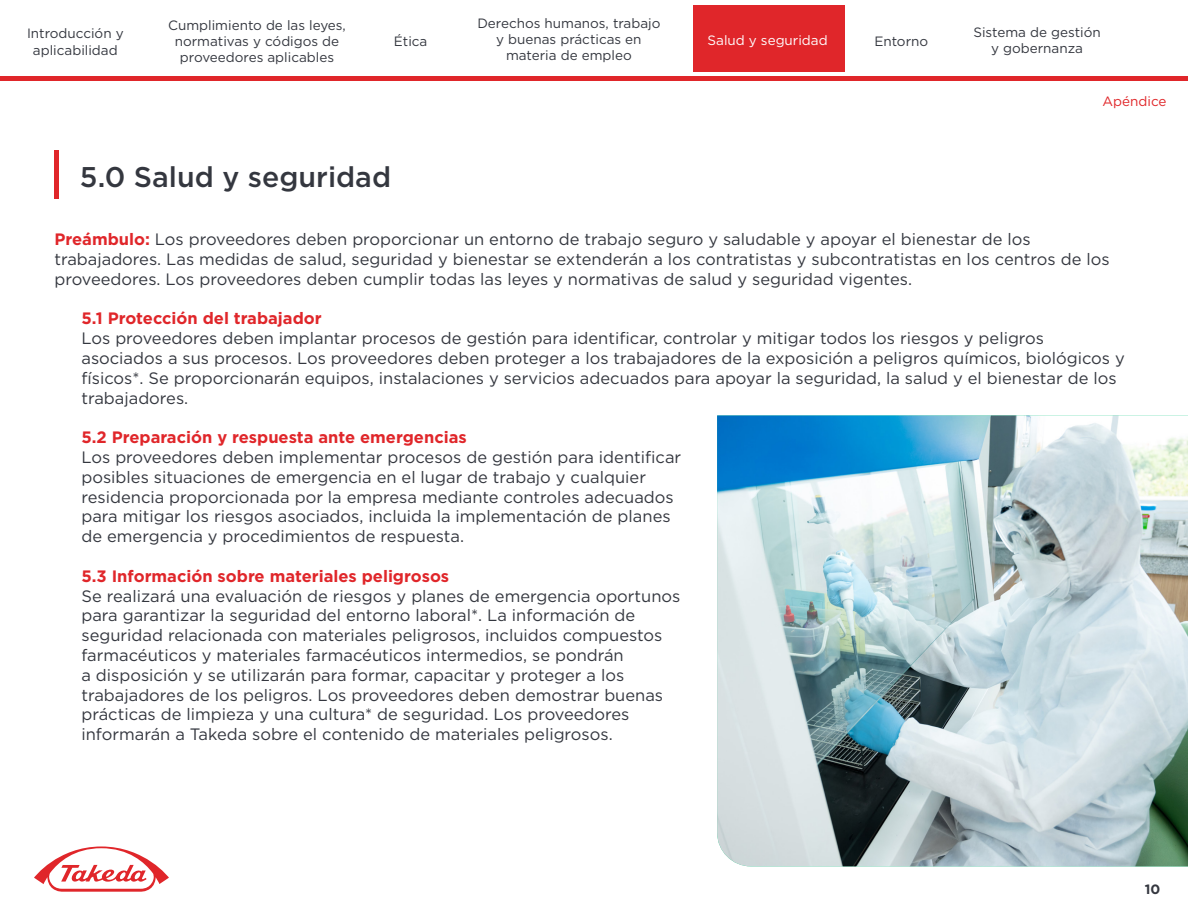
<style>
.page{position:relative;width:1188px;height:918px;background:#fff}
.page>*{position:absolute;margin:0;border:0;box-sizing:border-box;transform-origin:0 0}
.t1{font:500 28.5px "Gotham";color:#34373f}
.t2{font:16.5px/19.8px "Gotham";color:#34373f}
.t3{font:700 16.5px "Gotham";color:#e0262a}
.t4{font:13.5px/16.2px "Gotham";color:#34373f;text-align:center}
.t5{font:13.5px "Gotham";color:#fff}
.t6{font:13.5px "Gotham";color:#e02629}
.t7{font:700 13.5px "Gotham";color:#34373f}
.s1{font-weight:700;color:#e0262a}
</style>
<div class="page">
<svg style="left:34px;top:846px;width:135px;height:46px"></svg>
<hr style="left:0;top:77px;width:1188px;height:4px;background:#e0262a">
<div style="left:693px;top:5px;width:151px;height:67px;background:#e0262a"></div>
<img style="left:717px;top:416px;width:471px;height:450px">
<div style="left:54px;top:151px;width:5px;height:48px;background:#e0262a"></div>
<p class="t4" style="left:27px;top:25px;width:98px">Introducción y aplicabilidad</p>
<p class="t4" style="left:168px;top:17px;width:179px">Cumplimiento de las leyes, normativas y códigos de proveedores aplicables</p>
<p class="t4" style="left:394px;top:33px;width:35px">Ética</p>
<h1 class="t1" style="left:80px;top:159px;width:313px">5.0 Salud y seguridad</h1>
<p class="t4" style="left:477px;top:15px;width:185px">Derechos humanos, trabajo y buenas prácticas en materia de empleo</p>
<p class="t5" style="left:708px;top:32px;width:122px">Salud y seguridad</p>
<p class="t4" style="left:874px;top:33px;width:55px">Entorno</p>
<p class="t4" style="left:973px;top:24px;width:129px">Sistema de gestión y gobernanza</p>
<p class="t6" style="left:1103px;top:92px;width:65px">Apéndice</p>
<p class="t2" style="left:54px;top:229px;width:1057px"><span class="s1">Preámbulo:</span> Los proveedores deben proporcionar un entorno de trabajo seguro y saludable y apoyar el bienestar de los trabajadores. Las medidas de salud, seguridad y bienestar se extenderán a los contratistas y subcontratistas en los centros de los proveedores. Los proveedores deben cumplir todas las leyes y normativas de salud y seguridad vigentes.</p>
<p class="t3" style="left:81px;top:308px;width:242px">5.1 Protección del trabajador</p>
<p class="t2" style="left:81px;top:328px;width:1045px">Los proveedores deben implantar procesos de gestión para identificar, controlar y mitigar todos los riesgos y peligros asociados a sus procesos. Los proveedores deben proteger a los trabajadores de la exposición a peligros químicos, biológicos y físicos*. Se proporcionarán equipos, instalaciones y servicios adecuados para apoyar la seguridad, la salud y el bienestar de los trabajadores.</p>
<p class="t3" style="left:81px;top:426px;width:387px">5.2 Preparación y respuesta ante emergencias</p>
<p class="t2" style="left:81px;top:447px;width:601px">Los proveedores deben implementar procesos de gestión para identificar posibles situaciones de emergencia en el lugar de trabajo y cualquier residencia proporcionada por la empresa mediante controles adecuados para mitigar los riesgos asociados, incluida la implementación de planes de emergencia y procedimientos de respuesta.</p>
<p class="t3" style="left:81px;top:565px;width:369px">5.3 Información sobre materiales peligrosos</p>
<p class="t2" style="left:81px;top:586px;width:601px">Se realizará una evaluación de riesgos y planes de emergencia oportunos para garantizar la seguridad del entorno laboral*. La información de seguridad relacionada con materiales peligrosos, incluidos compuestos farmacéuticos y materiales farmacéuticos intermedios, se pondrán<br>a disposición y se utilizarán para formar, capacitar y proteger a los trabajadores de los peligros. Los proveedores deben demostrar buenas prácticas de limpieza y una cultura* de seguridad. Los proveedores informarán a Takeda sobre el contenido de materiales peligrosos.</p>
<p class="t7" style="left:1145px;top:880px;width:17px">10</p>
</div>
